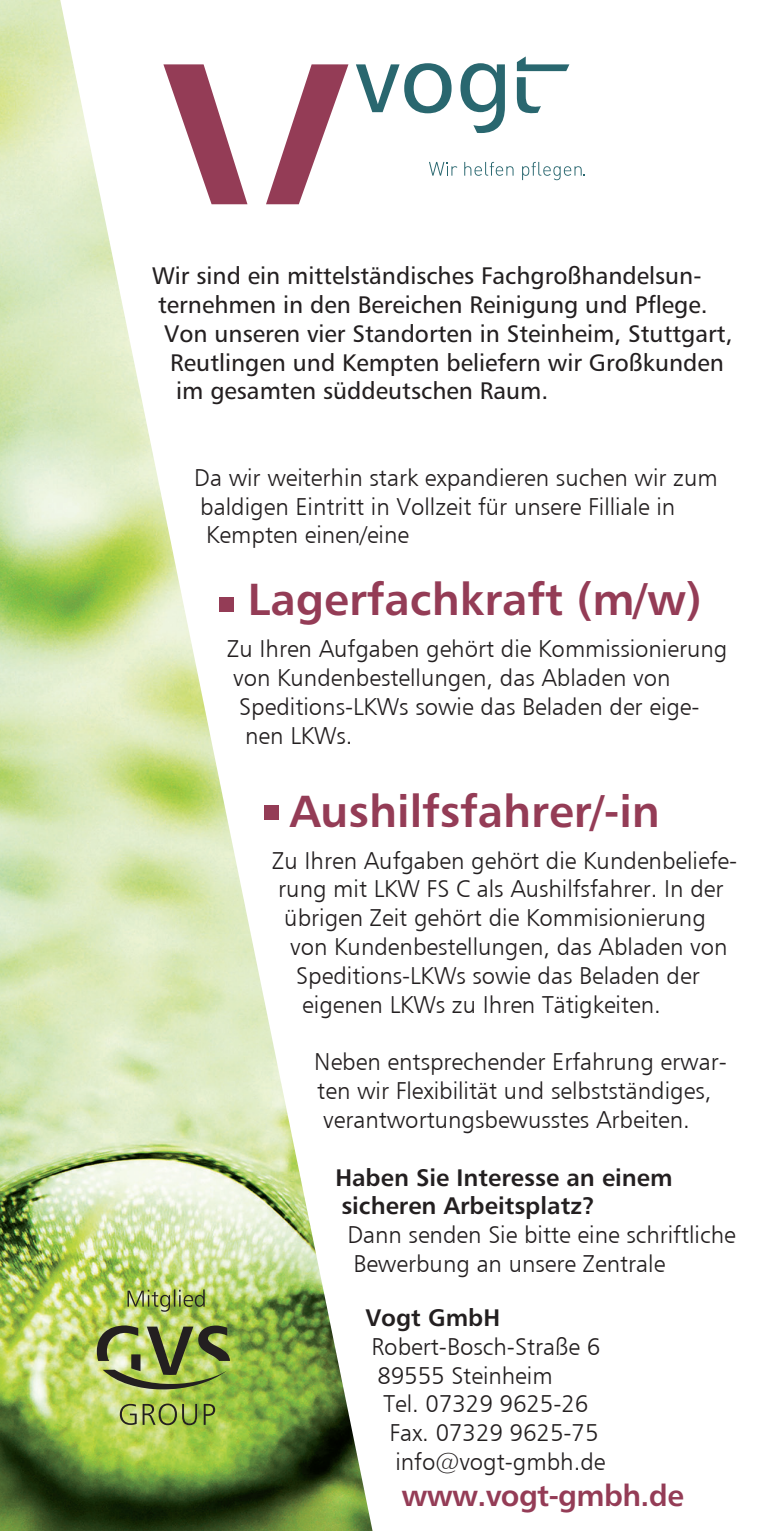
<style>
.page{position:relative;width:766px;height:1531px;background:#fff}
.page>*{position:absolute;margin:0;border:0;box-sizing:border-box;transform-origin:0 0}
.t1{font:45px "Humnst 777 BT Bold";color:#943c56}
.t2{font:30px "Humnst 777 BT Bold";letter-spacing:-.02em;color:#943c56}
.t3{font:24px/28.8px "Humanist 777 BT Light B";color:#231f20}
.t4{font:24px "Humanist 777 BT";color:#231f20}
.t5{font:24px/28.8px "Humnst 777 BT Bold";color:#231f20}
</style>
<div class="page">
<svg style="left:429px;top:162px;width:28px;height:14px"></svg>
<svg style="left:464px;top:162px;width:49px;height:14px"></svg>
<svg style="left:372px;top:56px;width:197px;height:77px"></svg>
<svg style="left:522px;top:162px;width:62px;height:18px"></svg>
<img style="left:0;top:0;width:372px;height:1531px">
<svg style="left:97px;top:1325px;width:133px;height:71px;background:#8c9d51"></svg>
<svg style="left:120px;top:1403px;width:95px;height:22px;background:#93a74e"></svg>
<svg style="left:127px;top:1289px;width:78px;height:23px;background:#98ab59"></svg>
<p class="t4" style="left:152px;top:261px;width:550px">Wir sind ein mittelständisches Fachgroßhandelsun-</p>
<p class="t4" style="left:158px;top:290px;width:551px">ternehmen in den Bereichen Reinigung und Pflege.</p>
<p class="t4" style="left:164px;top:318px;width:569px">Von unseren vier Standorten in Steinheim, Stuttgart,</p>
<p class="t4" style="left:170px;top:347px;width:555px">Reutlingen und Kempten beliefern wir Großkunden</p>
<p class="t4" style="left:176px;top:376px;width:373px">im gesamten süddeutschen Raum.</p>
<p class="t3" style="left:194px;top:463px;width:525px">Da wir weiterhin stark expandieren suchen wir zum baldigen Eintritt in Vollzeit für unsere Filliale in<br>Kempten einen/eine</p>
<h1 class="t1" style="left:248px;top:571px;width:455px">Lagerfachkraft (m/w)</h1>
<p class="t3" style="left:227px;top:634px;width:501px">Zu Ihren Aufgaben gehört die Kommissionierung</p>
<p class="t3" style="left:233px;top:663px;width:438px">von Kundenbestellungen, das Abladen von</p>
<p class="t3" style="left:239px;top:692px;width:462px">Speditions-LKWs sowie das Beladen der eige-</p>
<p class="t3" style="left:245px;top:721px;width:109px">nen LKWs.</p>
<h1 class="t1" style="left:290px;top:782px;width:371px">Aushilfsfahrer/-in</h1>
<p class="t3" style="left:272px;top:845px;width:466px">Zu Ihren Aufgaben gehört die Kundenbeliefe-</p>
<p class="t3" style="left:278px;top:874px;width:446px">rung mit LKW FS C als Aushilfsfahrer. In der</p>
<p class="t3" style="left:284px;top:903px;width:423px">übrigen Zeit gehört die Kommisionierung</p>
<p class="t3" style="left:290px;top:932px;width:438px">von Kundenbestellungen, das Abladen von</p>
<p class="t3" style="left:296px;top:961px;width:405px">Speditions-LKWs sowie das Beladen der</p>
<p class="t3" style="left:302px;top:989px;width:360px">eigenen LKWs zu Ihren Tätigkeiten.</p>
<p class="t3" style="left:314px;top:1047px;width:414px">Neben entsprechender Erfahrung erwar&shy;ten wir Flexibilität und selbstständiges, verantwortungsbewusstes Arbeiten.</p>
<p class="t5" style="left:335px;top:1162px;width:338px">Haben Sie Interesse an einem sicheren Arbeitsplatz?</p>
<p class="t3" style="left:347px;top:1220px;width:390px">Dann senden Sie bitte eine schriftliche<br>Bewerbung an unsere Zentrale</p>
<p class="t5" style="left:365px;top:1302px;width:136px">Vogt GmbH</p>
<p class="t3" style="left:371px;top:1331px;width:230px">Robert-Bosch-Straße 6</p>
<p class="t3" style="left:377px;top:1360px;width:177px">89555 Steinheim</p>
<p class="t3" style="left:383px;top:1389px;width:206px">Tel. 07329 9625-26</p>
<p class="t3" style="left:389px;top:1418px;width:210px">Fax. 07329 9625-75</p>
<p class="t3" style="left:395px;top:1447px;width:211px">info@vogt-gmbh.de</p>
<p class="t2" style="left:401px;top:1476px;width:284px">www.vogt-gmbh.de</p>
</div>
